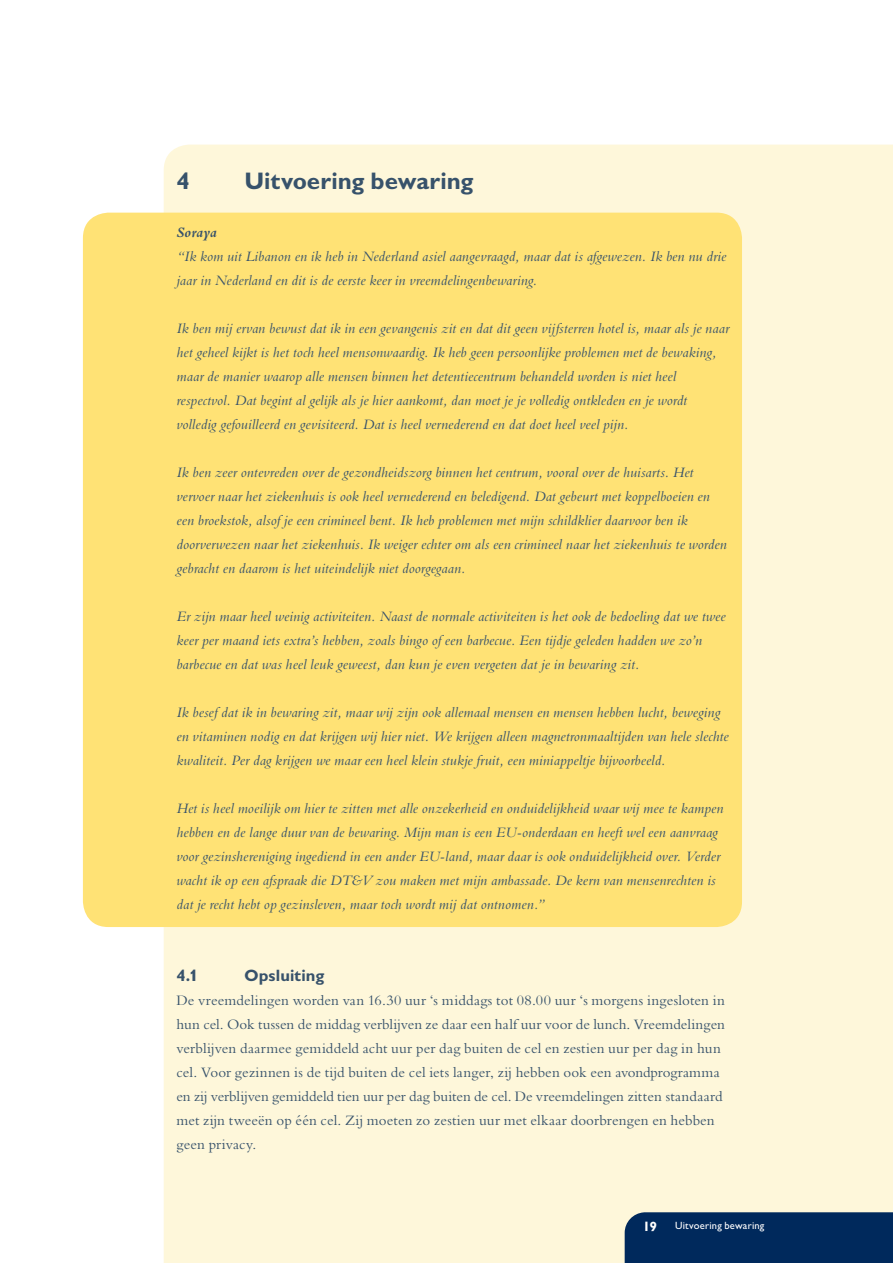
<style>
.page{position:relative;width:893px;height:1263px;background:#fff}
.page>*{position:absolute;margin:0;border:0;box-sizing:border-box;transform-origin:0 0}
._1_HOOFDKOP{font:700 24px "Gill Sans MT Pro";color:#37526b}
._1_1_KOP{font:700 16.5px "Gill Sans MT Pro";letter-spacing:.005em;color:#37526b}
.BROODTEKST{font:italic 15px/24px "Bembo Std";letter-spacing:.01em;color:#37526b}
.BROODTEKST-2{font:15px/24px "Bembo Std";letter-spacing:.005em;color:#37526b}
.BROODTEKST-3{font:italic 700 15px "Bembo Std";letter-spacing:.005em;color:#37526b}
.t1{font:700 13.5px "Gill Sans MT Pro";color:#fff}
.VOETREGEL{font:500 10.5px "Gill Sans MT Pro";letter-spacing:.02em;color:#fff}
</style>
<div class="page">
<div style="left:164px;top:145px;width:729px;height:1118px;background:#fef7da"></div>
<div style="left:625px;top:1212px;width:268px;height:51px;background:#00295c"></div>
<div style="left:83px;top:213px;width:659px;height:714px;background:#ffe275;border-radius:26px"></div>
<p class="_1_HOOFDKOP" style="left:176px;top:166px;width:15px">4</p>
<p class="_1_HOOFDKOP" style="left:244px;top:166px;width:231px">Uitvoering bewaring</p>
<p class="BROODTEKST-3" style="left:176px;top:224px;width:42px">Soraya</p>
<p class="BROODTEKST" style="left:176px;top:244px;width:551px">“Ik kom uit Libanon en ik heb in Nederland asiel aangevraagd, maar dat is afgewezen. Ik ben nu drie jaar in Nederland en dit is de eerste keer in vreemdelingenbewaring.</p>
<p class="BROODTEKST" style="left:176px;top:316px;width:554px">Ik ben mij ervan bewust dat ik in een gevangenis zit en dat dit geen vijfsterren hotel is, maar als je naar het geheel kijkt is het toch heel mensonwaardig. Ik heb geen persoonlijke problemen met de bewaking, maar de manier waarop alle mensen binnen het detentiecentrum behandeld worden is niet heel respectvol. Dat begint al gelijk als je hier aankomt, dan moet je je volledig ontkleden en je wordt volledig gefouilleerd en gevisiteerd. Dat is heel vernederend en dat doet heel veel pijn.</p>
<p class="BROODTEKST" style="left:176px;top:460px;width:552px">Ik ben zeer ontevreden over de gezondheidszorg binnen het centrum, vooral over de huisarts. Het vervoer naar het ziekenhuis is ook heel vernederend en beledigend. Dat gebeurt met koppelboeien en een broekstok, alsof je een crimineel bent. Ik heb problemen met mijn schildklier daarvoor ben ik doorverwezen naar het ziekenhuis. Ik weiger echter om als een crimineel naar het ziekenhuis te worden gebracht en daarom is het uiteindelijk niet doorgegaan.</p>
<p class="BROODTEKST" style="left:176px;top:604px;width:551px">Er zijn maar heel weinig activiteiten. Naast de normale activiteiten is het ook de bedoeling dat we twee keer per maand iets extra’s hebben, zoals bingo of een barbecue. Een tijdje geleden hadden we zo’n barbecue en dat was heel leuk geweest, dan kun je even vergeten dat je in bewaring zit.</p>
<p class="BROODTEKST" style="left:176px;top:700px;width:554px">Ik besef dat ik in bewaring zit, maar wij zijn ook allemaal mensen en mensen hebben lucht, beweging en vitaminen nodig en dat krijgen wij hier niet. We krijgen alleen magnetronmaaltijden van hele slechte kwaliteit. Per dag krijgen we maar een heel klein stukje fruit, een miniappeltje bijvoorbeeld.</p>
<p class="BROODTEKST" style="left:176px;top:796px;width:549px">Het is heel moeilijk om hier te zitten met alle onzekerheid en onduidelijkheid waar wij mee te kampen hebben en de lange duur van de bewaring. Mijn man is een EU-onderdaan en heeft wel een aanvraag voor gezinshereniging ingediend in een ander EU-land, maar daar is ook onduidelijkheid over. Verder wacht ik op een afspraak die DT&amp;V zou maken met mijn ambassade. De kern van mensenrechten is dat je recht hebt op gezinsleven, maar toch wordt mij dat ontnomen.”</p>
<p class="_1_1_KOP" style="left:176px;top:965px;width:23px">4.1</p>
<p class="_1_1_KOP" style="left:244px;top:965px;width:81px">Opsluiting</p>
<p class="BROODTEKST-2" style="left:176px;top:988px;width:550px">De vreemdelingen worden van 16.30 uur ‘s middags tot 08.00 uur ‘s morgens ingesloten in hun cel. Ook tussen de middag verblijven ze daar een half uur voor de lunch. Vreemdelingen verblijven daarmee gemiddeld acht uur per dag buiten de cel en zestien uur per dag in hun cel. Voor gezinnen is de tijd buiten de cel iets langer, zij hebben ook een avondprogramma en zij verblijven gemiddeld tien uur per dag buiten de cel. De vreemdelingen zitten standaard met zijn tweeën op één cel. Zij moeten zo zestien uur met elkaar doorbrengen en hebben geen privacy.</p>
<p class="t1" style="left:643px;top:1218px;width:16px">19</p>
<p class="VOETREGEL" style="left:675px;top:1219px;width:91px">Uitvoering bewaring</p>
</div>
